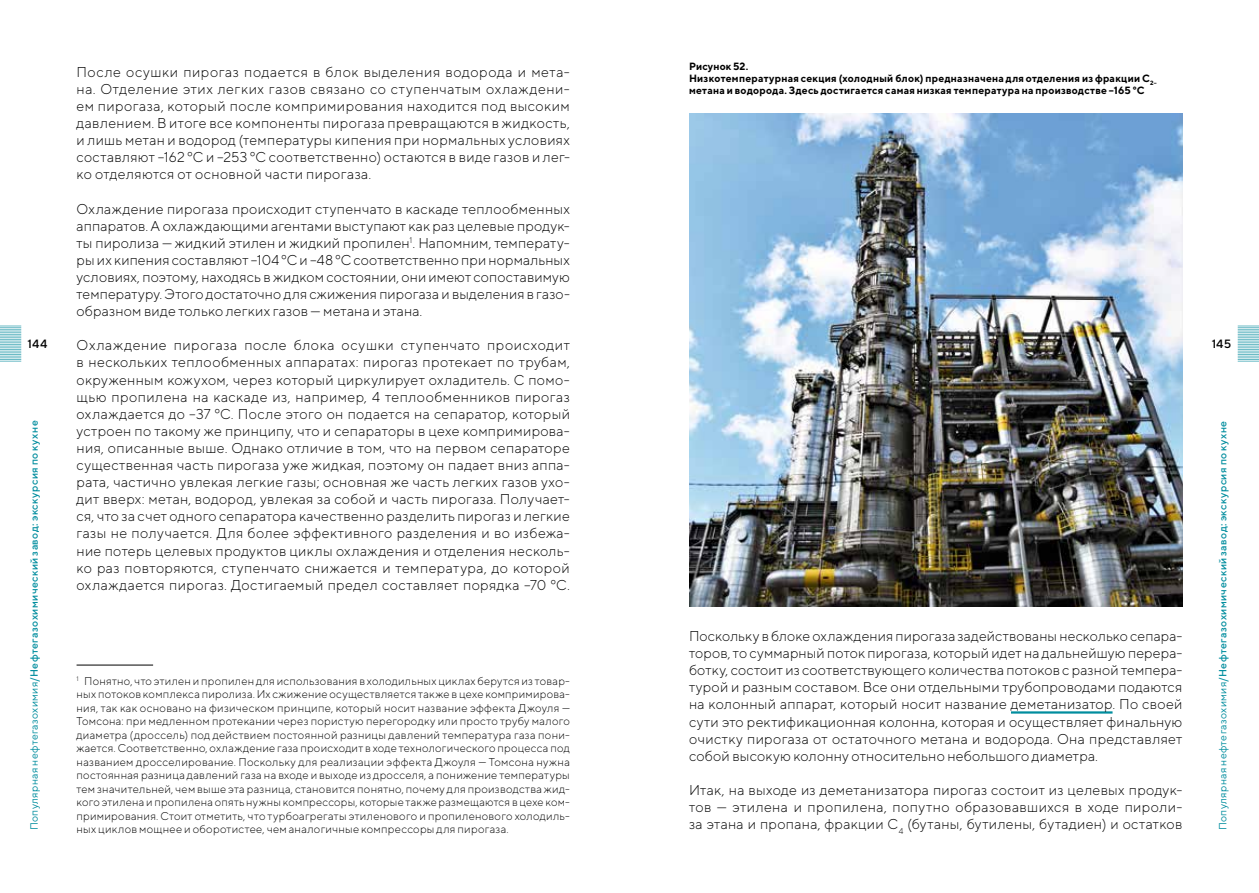
<style>
.page{position:relative;width:1259px;height:893px;background:#fff}
.page>*{position:absolute;margin:0;border:0;box-sizing:border-box;transform-origin:0 0}
.t1{font:300 14.25px/17.1px "TT Norms";letter-spacing:.015em;color:#000;text-align:justify}
.t2{font:500 12px "TT Norms";letter-spacing:.005em;color:#000}
.t3{font:300 11.25px/13.5px "TT Norms";letter-spacing:.02em;color:#000;text-align:justify}
.t4{font:700 10.5px/12px "TT Norms";letter-spacing:.025em;color:#000}
.t5{font:500 10.5px "TT Norms";letter-spacing:.04em;color:#008d9e}
.s1{font-weight:400}
</style>
<div class="page">
<svg style="left:1237px;top:326px;width:22px;height:36px"></svg>
<svg style="left:0;top:326px;width:21px;height:36px"></svg>
<hr style="left:77px;top:665px;width:76px;height:1px;background:#000">
<hr style="left:1011px;top:711px;width:101px;height:3px;background:#008d9e">
<img style="left:689px;top:114px;width:493px;height:493px">
<p class="t4" style="left:689px;top:60px;width:469px">Рисунок 52.<br>Низкотемпературная секция (холодный блок) предназначена для отделения из фракции С<sub>2– </sub>метана и водорода. Здесь достигается самая низкая температура на производстве –165 °С</p>
<p class="t1" style="left:77px;top:63px;width:495px">После осушки пирогаз подается в блок выделения водорода и мета&shy;на. Отделение этих легких газов связано со ступенчатым охлаждени&shy;ем пирогаза, который после компримирования находится под высоким давлением. В итоге все компоненты пирогаза превращаются в жидкость, и лишь метан и водород (температуры кипения при нормальных условиях составляют –162 ºС и –253 ºС соответственно) остаются в виде газов и лег&shy;ко отделяются от основной части пирогаза.</p>
<p class="t1" style="left:77px;top:200px;width:495px">Охлаждение пирогаза происходит ступенчато в каскаде теплообменных аппаратов. А охлаждающими агентами выступают как раз целевые продук&shy;ты пиролиза — жидкий этилен и жидкий пропилен<sup>1</sup>. Напомним, температу&shy;ры их кипения составляют –104 ºС и –48 ºС соответственно при нормальных условиях, поэтому, находясь в жидком состоянии, они имеют сопоставимую температуру. Этого достаточно для сжижения пирогаза и выделения в газо&shy;образном виде только легких газов — метана и этана.</p>
<p class="t1" style="left:77px;top:336px;width:495px">Охлаждение пирогаза после блока осушки ступенчато происходит в нескольких теплообменных аппаратах: пирогаз протекает по трубам, окруженным кожухом, через который циркулирует охладитель. С помо&shy;щью пропилена на каскаде из, например, 4 теплообменников пирогаз охлаждается до –37 ºС. После этого он подается на сепаратор, который устроен по такому же принципу, что и сепараторы в цехе компримирова&shy;ния, описанные выше. Однако отличие в том, что на первом сепараторе существенная часть пирогаза уже жидкая, поэтому он падает вниз аппа&shy;рата, частично увлекая легкие газы; основная же часть легких газов ухо&shy;дит вверх: метан, водород, увлекая за собой и часть пирогаза. Получает&shy;ся, что за счет одного сепаратора качественно разделить пирогаз и легкие газы не получается. Для более эффективного разделения и во избежа&shy;ние потерь целевых продуктов циклы охлаждения и отделения несколь&shy;ко раз повторяются, ступенчато снижается и температура, до которой охлаждается пирогаз. Достигаемый предел составляет порядка –70 ºС.</p>
<p class="t2" style="left:28px;top:337px;width:21px">144</p>
<p class="t2" style="left:1211px;top:337px;width:21px">145</p>
<p class="t5" style="left:28px;top:830px;width:411px;rotate:-90deg"><span class="s1">Популярная нефтегазохимия</span>/Нефтегазохимический завод: экскурсия по кухне</p>
<p class="t5" style="left:1216px;top:830px;width:411px;rotate:-90deg"><span class="s1">Популярная нефтегазохимия</span>/Нефтегазохимический завод: экскурсия по кухне</p>
<p class="t1" style="left:689px;top:627px;width:495px">Поскольку в блоке охлаждения пирогаза задействованы несколько сепара&shy;торов, то суммарный поток пирогаза, который идет на дальнейшую перера&shy;ботку, состоит из соответствующего количества потоков с разной темпера&shy;турой и разным составом. Все они отдельными трубопроводами подаются на колонный аппарат, который носит название деметанизатор. По своей сути это ректификационная колонна, которая и осуществляет финальную очистку пирогаза от остаточного метана и водорода. Она представляет собой высокую колонну относительно небольшого диаметра.</p>
<p class="t1" style="left:689px;top:781px;width:495px">Итак, на выходе из деметанизатора пирогаз состоит из целевых продук&shy;тов — этилена и пропилена, попутно образовавшихся в ходе пироли&shy;за этана и пропана, фракции С<sub>4</sub> (бутаны, бутилены, бутадиен) и остатков</p>
<p class="t3" style="left:77px;top:674px;width:495px"><sup>1</sup> Понятно, что этилен и пропилен для использования в холодильных циклах берутся из товар&shy;ных потоков комплекса пиролиза. Их сжижение осуществляется также в цехе компримирова&shy;ния, так как основано на физическом принципе, который носит название эффекта Джоуля — Томсона: при медленном протекании через пористую перегородку или просто трубу малого диаметра (дроссель) под действием постоянной разницы давлений температура газа пони&shy;жается. Соответственно, охлаждение газа происходит в ходе технологического процесса под названием дросселирование. Поскольку для реализации эффекта Джоуля — Томсона нужна постоянная разница давлений газа на входе и выходе из дросселя, а понижение температуры тем значительней, чем выше эта разница, становится понятно, почему для производства жид&shy;кого этилена и пропилена опять нужны компрессоры, которые также размещаются в цехе ком&shy;примирования. Стоит отметить, что турбоагрегаты этиленового и пропиленового холодиль&shy;ных циклов мощнее и оборотистее, чем аналогичные компрессоры для пирогаза.</p>
</div>
